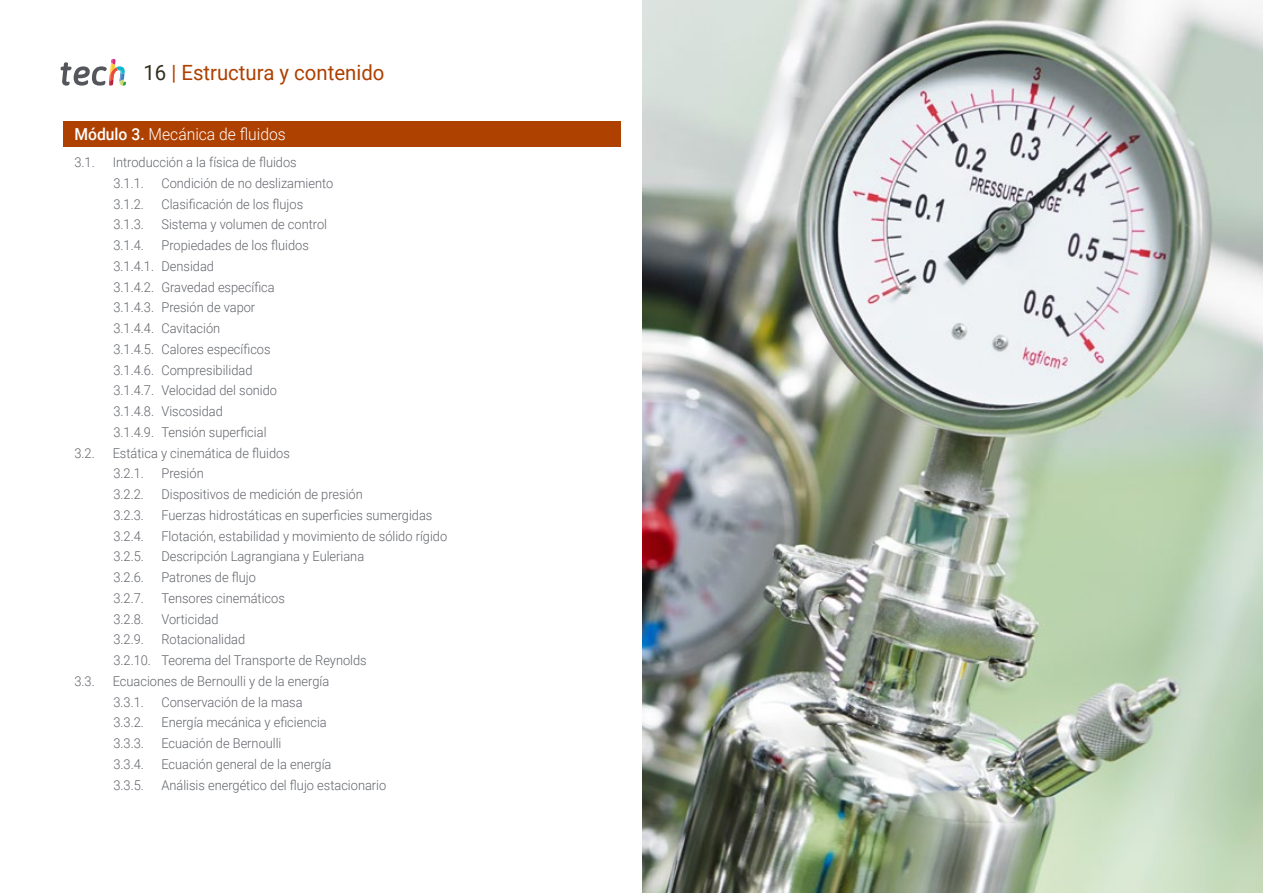
<style>
.page{position:relative;width:1263px;height:893px;background:#fff}
.page>*{position:absolute;margin:0;border:0;box-sizing:border-box;transform-origin:0 0}
.t1{font:21px "Roboto";color:#ae4000}
.t2{font:300 16.5px "Roboto";color:#fff;scale:.95 1}
.t3{font:300 13.5px/20.7px "Roboto";color:#61646a;scale:.95 1}
.s1{color:#312e20}
.s2{font-weight:500}
</style>
<div class="page">
<div style="left:63px;top:121px;width:558px;height:25px;background:#ae4000"></div>
<img style="left:642px;top:0;width:621px;height:893px">
<svg style="left:61px;top:59px;width:65px;height:27px"></svg>
<h1 class="t1" style="left:144px;top:57px;width:242px"><span class="s1">16</span> | Estructura y contenido</h1>
<p class="t2" style="left:74px;top:123px;width:224px"><span class="s2">Módulo 3.</span> Mecánica de fluidos</p>
<p class="t3" style="left:74px;top:151px;width:23px">3.1.</p>
<p class="t3" style="left:113px;top:151px;width:195px">Introducción a la física de fluidos<br>3.1.1.</p>
<p class="t3" style="left:161px;top:172px;width:182px">Condición de no deslizamiento</p>
<p class="t3" style="left:113px;top:193px;width:34px">3.1.2.</p>
<p class="t3" style="left:161px;top:193px;width:151px">Clasificación de los flujos</p>
<p class="t3" style="left:113px;top:214px;width:34px">3.1.3.</p>
<p class="t3" style="left:161px;top:214px;width:176px">Sistema y volumen de control</p>
<p class="t3" style="left:113px;top:234px;width:34px">3.1.4.</p>
<p class="t3" style="left:113px;top:234px;width:207px;text-indent:48px">Propiedades de los fluidos<br>3.1.4.1. Densidad<br>3.1.4.2. Gravedad específica<br>3.1.4.3. Presión de vapor<br>3.1.4.4. Cavitación<br>3.1.4.5. Calores específicos<br>3.1.4.6. Compresibilidad<br>3.1.4.7. Velocidad del sonido<br>3.1.4.8. Viscosidad<br>3.1.4.9. Tensión superficial</p>
<p class="t3" style="left:74px;top:442px;width:23px">3.2.</p>
<p class="t3" style="left:113px;top:442px;width:188px">Estática y cinemática de fluidos<br>3.2.1.</p>
<p class="t3" style="left:161px;top:463px;width:46px">Presión</p>
<p class="t3" style="left:113px;top:483px;width:34px">3.2.2.</p>
<p class="t3" style="left:161px;top:483px;width:213px">Dispositivos de medición de presión</p>
<p class="t3" style="left:113px;top:504px;width:34px">3.2.3.</p>
<p class="t3" style="left:161px;top:504px;width:287px">Fuerzas hidrostáticas en superficies sumergidas</p>
<p class="t3" style="left:113px;top:525px;width:34px">3.2.4.</p>
<p class="t3" style="left:161px;top:525px;width:302px">Flotación, estabilidad y movimiento de sólido rígido</p>
<p class="t3" style="left:113px;top:546px;width:34px">3.2.5.</p>
<p class="t3" style="left:161px;top:546px;width:215px">Descripción Lagrangiana y Euleriana</p>
<p class="t3" style="left:113px;top:566px;width:34px">3.2.6.</p>
<p class="t3" style="left:161px;top:566px;width:101px">Patrones de flujo</p>
<p class="t3" style="left:113px;top:587px;width:34px">3.2.7.</p>
<p class="t3" style="left:161px;top:587px;width:131px">Tensores cinemáticos</p>
<p class="t3" style="left:113px;top:608px;width:34px">3.2.8.</p>
<p class="t3" style="left:161px;top:608px;width:62px">Vorticidad</p>
<p class="t3" style="left:113px;top:629px;width:34px">3.2.9.</p>
<p class="t3" style="left:113px;top:629px;width:268px;text-indent:48px">Rotacionalidad<br>3.2.10. Teorema del Transporte de Reynolds</p>
<p class="t3" style="left:74px;top:670px;width:23px">3.3.</p>
<p class="t3" style="left:113px;top:670px;width:230px">Ecuaciones de Bernoulli y de la energía<br>3.3.1.</p>
<p class="t3" style="left:161px;top:691px;width:150px">Conservación de la masa</p>
<p class="t3" style="left:113px;top:712px;width:34px">3.3.2.</p>
<p class="t3" style="left:161px;top:712px;width:176px">Energía mecánica y eficiencia</p>
<p class="t3" style="left:113px;top:732px;width:34px">3.3.3.</p>
<p class="t3" style="left:161px;top:732px;width:128px">Ecuación de Bernoulli</p>
<p class="t3" style="left:113px;top:753px;width:34px">3.3.4.</p>
<p class="t3" style="left:161px;top:753px;width:180px">Ecuación general de la energía</p>
<p class="t3" style="left:113px;top:774px;width:34px">3.3.5.</p>
<p class="t3" style="left:161px;top:774px;width:238px">Análisis energético del flujo estacionario</p>
</div>
